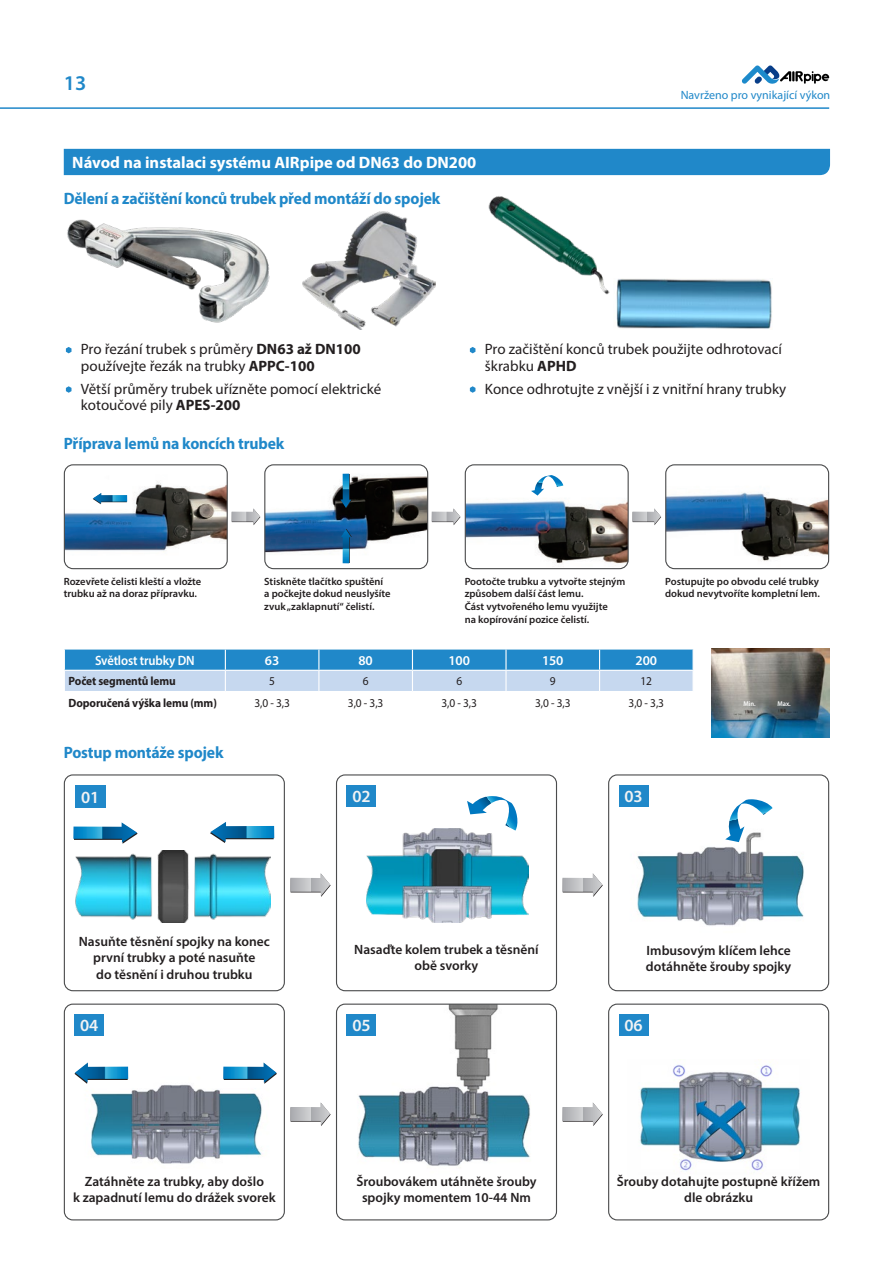
<style>
.page{position:relative;width:893px;height:1263px;background:#fff}
.page>*{position:absolute;margin:0;border:0;box-sizing:border-box;transform-origin:0 0}
.t1{font:600 21px "Myriad Pro";color:#2088c9}
.t2{font:600 17.1px "Myriad Pro";letter-spacing:-.01em;color:#f2f3f4}
.t3{font:700 16.5px "Myriad Pro";letter-spacing:-.01em;color:#2088c9;scale:.95 1}
.t4{font:700 16.5px "Myriad Pro";color:#fff}
.t5{font:15px/16.5px "Myriad Pro";color:#231f20}
.t6{font:600 13.5px/16.2px "Myriad Pro";color:#231f20;text-align:center}
.t7{font:600 13.5px "Myriad Pro";letter-spacing:-.01em;color:#fff;scale:.93 1}
.t8{font:600 13.5px "Myriad Pro";letter-spacing:-.01em;color:#fff}
.t9{font:12px "Myriad Pro";color:#231f20;scale:.95 1}
.t10{font:700 12px "Myriad Pro";letter-spacing:-.01em;color:#231f20;scale:.95 1}
.t11{font:12px "Myriad Pro";color:#2088c9}
.t12{font:600 10.5px/12.6px "Myriad Pro";color:#231f20}
.t13{font:600 6.9px "Myriad Pro";letter-spacing:-.01em;color:#fff;scale:.93 1}
.s1{font-weight:700}
</style>
<div class="page">
<hr style="left:0;top:107px;width:829px;height:2px;background:#2088c9">
<svg style="left:742px;top:65px;width:87px;height:19px"></svg>
<img style="left:616px;top:278px;width:156px;height:51px">
<img style="left:488px;top:196px;width:121px;height:99px">
<img style="left:67px;top:219px;width:203px;height:104px">
<div style="left:64px;top:149px;width:766px;height:26px;background:#2088c9"></div>
<svg style="left:66px;top:347px;width:6px;height:6px"></svg>
<svg style="left:66px;top:386px;width:6px;height:7px"></svg>
<svg style="left:470px;top:347px;width:5px;height:6px"></svg>
<svg style="left:470px;top:386px;width:5px;height:7px"></svg>
<svg style="left:64px;top:649px;width:630px;height:42px;background:#7bb4dd"></svg>
<img style="left:64px;top:466px;width:163px;height:103px">
<div style="left:64px;top:464px;width:164px;height:105px;border:1px solid #4b4c4d;border-radius:9px"></div>
<img style="left:465px;top:465px;width:162px;height:104px">
<div style="left:465px;top:464px;width:164px;height:105px;border:1px solid #4b4c4d;border-radius:9px"></div>
<img style="left:266px;top:465px;width:162px;height:104px">
<div style="left:264px;top:464px;width:164px;height:105px;border:1px solid #4b4c4d;border-radius:9px"></div>
<img style="left:666px;top:466px;width:163px;height:103px">
<div style="left:665px;top:464px;width:164px;height:105px;border:1px solid #4b4c4d;border-radius:9px"></div>
<svg style="left:232px;top:508px;width:28px;height:17px"></svg>
<svg style="left:432px;top:508px;width:28px;height:17px"></svg>
<svg style="left:632px;top:508px;width:29px;height:17px"></svg>
<svg style="left:93px;top:493px;width:34px;height:11px"></svg>
<svg style="left:340px;top:474px;width:12px;height:34px"></svg>
<svg style="left:340px;top:529px;width:12px;height:34px"></svg>
<svg style="left:531px;top:475px;width:32px;height:21px"></svg>
<img style="left:302px;top:212px;width:134px;height:117px">
<img style="left:711px;top:648px;width:118px;height:89px">
<img style="left:75px;top:850px;width:195px;height:72px">
<div style="left:64px;top:774px;width:221px;height:217px;border:1px solid #4b4c4d;border-radius:9px"></div>
<div style="left:75px;top:785px;width:31px;height:22px;background:#2088c9"></div>
<svg style="left:290px;top:873px;width:41px;height:24px"></svg>
<svg style="left:290px;top:1102px;width:41px;height:24px"></svg>
<svg style="left:562px;top:873px;width:41px;height:24px"></svg>
<svg style="left:562px;top:1102px;width:41px;height:24px"></svg>
<img style="left:366px;top:828px;width:162px;height:94px">
<div style="left:336px;top:774px;width:221px;height:217px;border:1px solid #4b4c4d;border-radius:9px"></div>
<div style="left:347px;top:785px;width:29px;height:21px;background:#2088c9"></div>
<img style="left:637px;top:842px;width:167px;height:84px">
<div style="left:608px;top:774px;width:221px;height:217px;border:1px solid #4b4c4d;border-radius:9px"></div>
<div style="left:619px;top:785px;width:29px;height:21px;background:#2088c9"></div>
<img style="left:91px;top:1067px;width:171px;height:97px">
<div style="left:64px;top:1003px;width:221px;height:217px;border:1px solid #4b4c4d;border-radius:9px"></div>
<div style="left:74px;top:1014px;width:30px;height:21px;background:#2088c9"></div>
<img style="left:338px;top:1005px;width:217px;height:161px">
<div style="left:336px;top:1003px;width:221px;height:217px;border:1px solid #4b4c4d;border-radius:9px"></div>
<div style="left:347px;top:1014px;width:29px;height:21px;background:#2088c9"></div>
<img style="left:640px;top:1062px;width:160px;height:109px">
<div style="left:608px;top:1003px;width:221px;height:217px;border:1px solid #4b4c4d;border-radius:9px"></div>
<div style="left:619px;top:1014px;width:29px;height:21px;background:#2088c9"></div>
<svg style="left:73px;top:822px;width:65px;height:22px"></svg>
<svg style="left:74px;top:1062px;width:54px;height:22px"></svg>
<svg style="left:223px;top:1062px;width:54px;height:22px"></svg>
<svg style="left:210px;top:822px;width:64px;height:21px"></svg>
<svg style="left:467px;top:796px;width:52px;height:34px"></svg>
<svg style="left:725px;top:799px;width:48px;height:43px"></svg>
<h1 class="t1" style="left:64px;top:70px;width:24px">13</h1>
<h3 class="t4" style="left:72px;top:152px;width:406px">Návod na instalaci systému AIRpipe od DN63 do DN200</h3>
<h3 class="t3" style="left:64px;top:187px;width:398px">Dělení a začištění konců trubek před montáží do spojek</h3>
<p class="t11" style="left:681px;top:87px;width:151px">Navrženo pro vynikající výkon</p>
<h3 class="t5" style="left:81px;top:341px;width:281px">Pro řezání trubek s průměry <span class="s1">DN63 až DN100 </span>používejte řezák na trubky <span class="s1">APPC-100</span></h3>
<h3 class="t5" style="left:81px;top:380px;width:302px">Větší průměry trubek uřízněte pomocí elektrické kotoučové pily <span class="s1">APES-200</span></h3>
<h3 class="t3" style="left:64px;top:433px;width:234px">Příprava lemů na koncích trubek</h3>
<h3 class="t5" style="left:485px;top:341px;width:299px">Pro začištění konců trubek použijte odhrotovací škrabku <span class="s1">APHD</span></h3>
<h3 class="t5" style="left:485px;top:380px;width:303px">Konce odhrotujte z vnější i z vnitřní hrany trubky</h3>
<p class="t12" style="left:64px;top:575px;width:139px">Rozevřete čelisti kleští a vložte trubku až na doraz přípravku.</p>
<p class="t12" style="left:264px;top:575px;width:128px">Stiskněte tlačítko spuštění a počkejte dokud neuslyšíte zvuk „zaklapnutí“ čelistí.</p>
<p class="t12" style="left:465px;top:575px;width:162px">Pootočte trubku a vytvořte stejným způsobem další část lemu.<br>Část vytvořeného lemu využijte<br>na kopírování pozice čelistí.</p>
<p class="t12" style="left:665px;top:575px;width:156px">Postupujte po obvodu celé trubky dokud nevytvoříte kompletní lem.</p>
<p class="t7" style="left:95px;top:651px;width:109px">Světlost trubky DN</p>
<p class="t8" style="left:265px;top:651px;width:16px">63</p>
<p class="t8" style="left:358px;top:651px;width:16px">80</p>
<p class="t8" style="left:448px;top:651px;width:23px">100</p>
<p class="t8" style="left:542px;top:651px;width:23px">150</p>
<p class="t8" style="left:636px;top:651px;width:23px">200</p>
<p class="t10" style="left:69px;top:673px;width:114px">Počet segmentů lemu</p>
<p class="t9" style="left:269px;top:674px;width:8px">5</p>
<p class="t9" style="left:363px;top:674px;width:8px">6</p>
<p class="t9" style="left:456px;top:674px;width:8px">6</p>
<p class="t9" style="left:550px;top:674px;width:8px">9</p>
<p class="t9" style="left:641px;top:674px;width:14px">12</p>
<p class="t10" style="left:69px;top:695px;width:158px">Doporučená výška lemu (mm)</p>
<p class="t9" style="left:254px;top:695px;width:39px">3,0 - 3,3</p>
<p class="t9" style="left:348px;top:695px;width:39px">3,0 - 3,3</p>
<p class="t9" style="left:441px;top:695px;width:39px">3,0 - 3,3</p>
<p class="t9" style="left:535px;top:695px;width:39px">3,0 - 3,3</p>
<p class="t9" style="left:629px;top:695px;width:39px">3,0 - 3,3</p>
<h3 class="t3" style="left:64px;top:742px;width:170px">Postup montáže spojek</h3>
<h2 class="t2" style="left:81px;top:786px;width:20px">01</h2>
<h2 class="t2" style="left:352px;top:785px;width:20px">02</h2>
<h2 class="t2" style="left:624px;top:785px;width:20px">03</h2>
<p class="t13" style="left:743px;top:700px;width:14px">Min.</p>
<p class="t13" style="left:778px;top:700px;width:16px">Max.</p>
<p class="t6" style="left:79px;top:933px;width:193px">Nasuňte těsnění spojky na konec první trubky a poté nasuňte<br>do těsnění i druhou trubku</p>
<h2 class="t2" style="left:80px;top:1014px;width:20px">04</h2>
<p class="t6" style="left:73px;top:1172px;width:204px">Zatáhněte za trubky, aby došlo<br>k zapadnutí lemu do drážek svorek</p>
<p class="t6" style="left:354px;top:941px;width:186px">Nasaďte kolem trubek a těsnění obě svorky</p>
<h2 class="t2" style="left:352px;top:1014px;width:20px">05</h2>
<p class="t6" style="left:356px;top:1172px;width:182px">Šroubovákem utáhněte šrouby spojky momentem 10-44 Nm</p>
<p class="t6" style="left:646px;top:942px;width:147px;text-align:left">Imbusovým klíčem lehce dotáhněte šrouby spojky</p>
<h2 class="t2" style="left:624px;top:1014px;width:20px">06</h2>
<p class="t6" style="left:617px;top:1172px;width:205px">Šrouby dotahujte postupně křížem dle obrázku</p>
</div>
